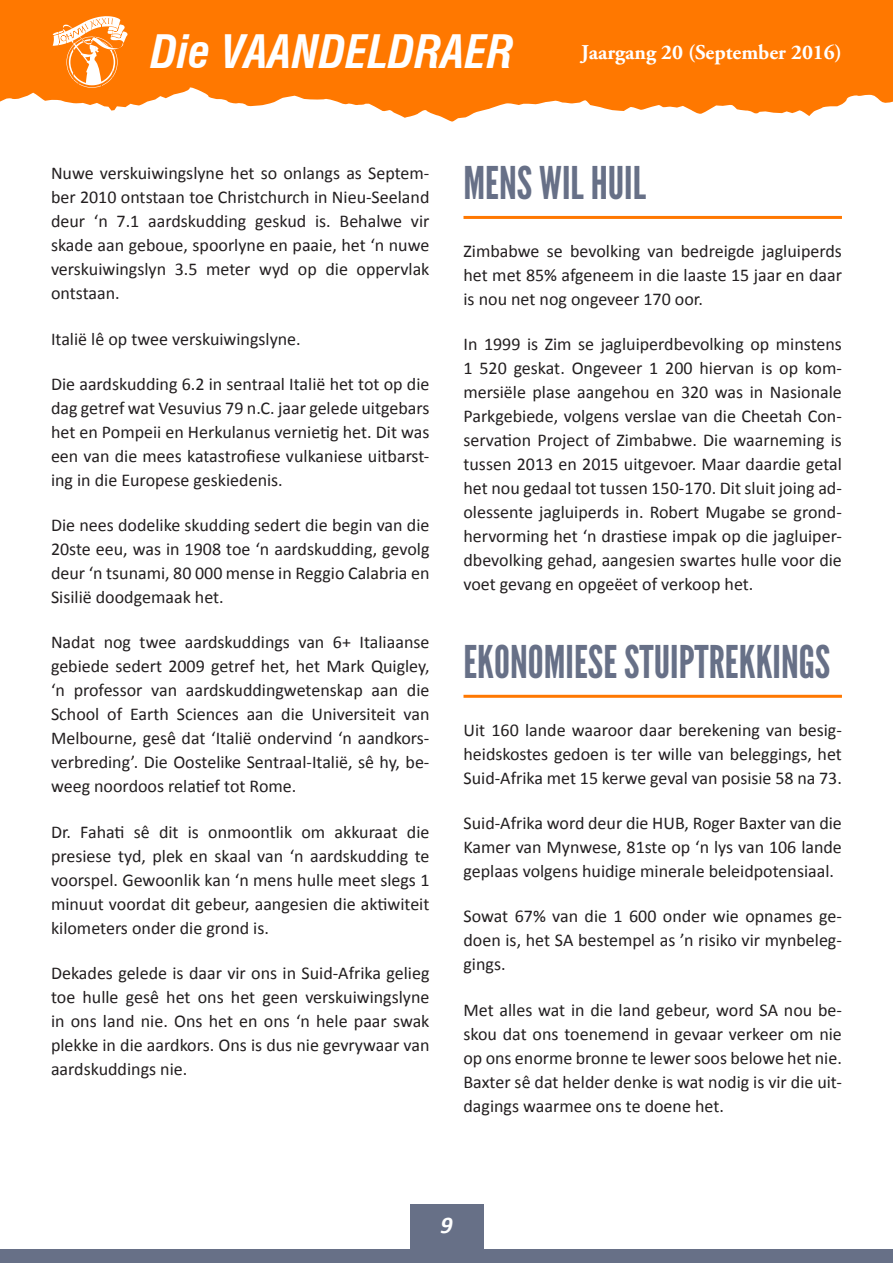
<style>
.page{position:relative;width:893px;height:1263px;background:#fff}
.page>*{position:absolute;margin:0;border:0;box-sizing:border-box;transform-origin:0 0}
.Heading{font:45px "League Gothic";color:#677087}
.t1{font:italic 700 condensed 45px "Swiss 721 BT";color:#fff}
.t2{font:italic 700 24px "Calibri";color:#fff}
.t3{font:700 21px "Adobe Garamond Pro";color:#fff}
.body{font:18px/24px "Calibri";color:#231f20;text-align:justify}
</style>
<div class="page">
<div style="left:410px;top:1204px;width:73px;height:46px;background:#677087"></div>
<hr style="left:463px;top:216px;width:379px;height:3px;background:#ff7800">
<hr style="left:463px;top:695px;width:379px;height:3px;background:#ff7800">
<div style="left:0;top:0;width:893px;height:124px;background:#ff7800"></div>
<div style="left:0;top:1250px;width:893px;height:13px;background:#677087"></div>
<svg style="left:0;top:16px;width:893px;height:108px"></svg>
<h1 class="t1" style="left:151px;top:25px;width:364px">Die VAANDELDRAER</h1>
<p class="t3" style="left:581px;top:40px;width:262px">Jaargang 20 (September 2016)</p>
<p class="body" style="left:51px;top:161px;width:380px">Nuwe verskuiwingslyne het so onlangs as Septem&shy;ber 2010 ontstaan toe Christchurch in Nieu-Seeland deur ‘n 7.1 aardskudding geskud is. Behalwe vir skade aan geboue, spoorlyne en paaie, het ‘n nuwe verskuiwingslyn 3.5 meter wyd op die oppervlak ontstaan.</p>
<p class="body" style="left:51px;top:327px;width:251px">Italië lê op twee verskuiwingslyne.</p>
<p class="body" style="left:51px;top:372px;width:380px">Die aardskudding 6.2 in sentraal Italië het tot op die dag getref wat Vesuvius 79 n.C. jaar gelede uitgebars het en Pompeii en Herkulanus vernietig het. Dit was een van die mees katastrofiese vulkaniese uitbarst&shy;ing in die Europese geskiedenis.</p>
<p class="body" style="left:51px;top:513px;width:380px">Die nees dodelike skudding sedert die begin van die 20ste eeu, was in 1908 toe ‘n aardskudding, gevolg deur ‘n tsunami, 80 000 mense in Reggio Calabria en Sisilië doodgemaak het.</p>
<p class="body" style="left:51px;top:630px;width:380px">Nadat nog twee aardskuddings van 6+ Italiaanse gebiede sedert 2009 getref het, het Mark Quigley, ‘n professor van aardskuddingwetenskap aan die School of Earth Sciences aan die Universiteit van Melbourne, gesê dat ‘Italië ondervind ‘n aandkors&shy;verbreding’. Die Oostelike Sentraal-Italië, sê hy, be&shy;weeg noordoos relatief tot Rome.</p>
<p class="body" style="left:51px;top:820px;width:380px">Dr. Fahati sê dit is onmoontlik om akkuraat die presiese tyd, plek en skaal van ‘n aardskudding te voorspel. Gewoonlik kan ‘n mens hulle meet slegs 1 minuut voordat dit gebeur, aangesien die aktiwiteit kilometers onder die grond is.</p>
<p class="body" style="left:51px;top:961px;width:380px">Dekades gelede is daar vir ons in Suid-Afrika gelieg toe hulle gesê het ons het geen verskuiwingslyne in ons land nie. Ons het en ons ‘n hele paar swak plekke in die aardkors. Ons is dus nie gevrywaar van aardskuddings nie.</p>
<p class="Heading" style="left:463px;top:156px;width:184px">MENS WIL HUIL</p>
<p class="body" style="left:463px;top:239px;width:380px">Zimbabwe se bevolking van bedreigde jagluiperds het met 85% afgeneem in die laaste 15 jaar en daar is nou net nog ongeveer 170 oor.</p>
<p class="body" style="left:463px;top:332px;width:380px">In 1999 is Zim se jagluiperdbevolking op minstens 1 520 geskat. Ongeveer 1 200 hiervan is op kom&shy;mersiële plase aangehou en 320 was in Nasionale Parkgebiede, volgens verslae van die Cheetah Con&shy;servation Project of Zimbabwe. Die waarneming is tussen 2013 en 2015 uitgevoer. Maar daardie getal het nou gedaal tot tussen 150-170. Dit sluit joing ad&shy;olessente jagluiperds in. Robert Mugabe se grond&shy;hervorming het ‘n drastiese impak op die jagluiper&shy;dbevolking gehad, aangesien swartes hulle voor die voet gevang en opgeëet of verkoop het.</p>
<p class="Heading" style="left:463px;top:635px;width:368px">EKONOMIESE STUIPTREKKINGS</p>
<p class="body" style="left:463px;top:718px;width:380px">Uit 160 lande waaroor daar berekening van besig&shy;heidskostes gedoen is ter wille van beleggings, het Suid-Afrika met 15 kerwe geval van posisie 58 na 73.</p>
<p class="body" style="left:463px;top:811px;width:380px">Suid-Afrika word deur die HUB, Roger Baxter van die Kamer van Mynwese, 81ste op ‘n lys van 106 lande geplaas volgens huidige minerale beleidpotensiaal.</p>
<p class="body" style="left:463px;top:904px;width:380px">Sowat 67% van die 1 600 onder wie opnames ge&shy;doen is, het SA bestempel as ’n risiko vir mynbeleg&shy;gings.</p>
<p class="body" style="left:463px;top:998px;width:380px">Met alles wat in die land gebeur, word SA nou be&shy;skou dat ons toenemend in gevaar verkeer om nie op ons enorme bronne te lewer soos belowe het nie.<br>Baxter sê dat helder denke is wat nodig is vir die uit&shy;dagings waarmee ons te doene het.</p>
<h2 class="t2" style="left:440px;top:1210px;width:14px">9</h2>
</div>
